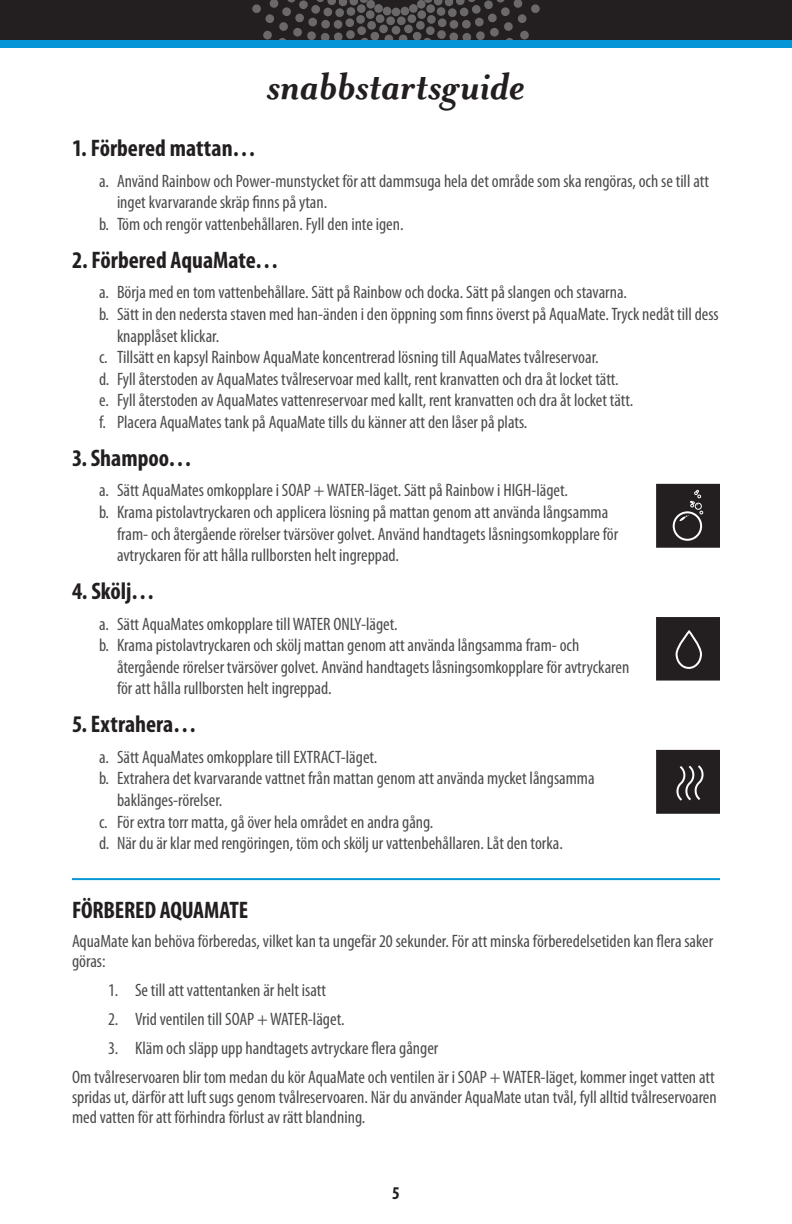
<style>
.page{position:relative;width:792px;height:1224px;background:#fff}
.page>*{position:absolute;margin:0;border:0;box-sizing:border-box;transform-origin:0 0}
.t1{font:italic 700 44px "Mrs Eaves";color:#231f20}
.t2{font:700 condensed 24px "Myriad Pro";color:#231f20}
.t3{font:condensed 18px/21.6px "Myriad Pro";color:#4b4c4d}
.t4{font:700 condensed 18px "Myriad Pro";color:#231f20}
</style>
<div class="page">
<div style="left:0;top:0;width:792px;height:40px;background:#231f20"></div>
<svg style="left:252px;top:0;width:288px;height:40px"></svg>
<div style="left:0;top:40px;width:792px;height:8px;background:#0696d7"></div>
<hr style="left:72px;top:878px;width:648px;height:2px;background:#0696d7">
<div style="left:657px;top:484px;width:63px;height:63px;background:#231f20"></div>
<div style="left:656px;top:484px;width:64px;height:64px;border:1px solid #231f20"></div>
<div style="left:673px;top:511px;width:29px;height:30px;border:2px solid #fff;border-radius:50%"></div>
<svg style="left:679px;top:490px;width:24px;height:31px"></svg>
<div style="left:656px;top:618px;width:64px;height:63px;background:#231f20;border:1px solid #231f20"></div>
<svg style="left:675px;top:631px;width:27px;height:38px"></svg>
<div style="left:657px;top:750px;width:62px;height:63px;background:#231f20"></div>
<div style="left:656px;top:750px;width:64px;height:64px;border:1px solid #231f20"></div>
<svg style="left:676px;top:765px;width:28px;height:36px"></svg>
<p class="t1" style="left:267px;top:62px;width:259px">snabbstartsguide</p>
<p class="t2" style="left:72px;top:133px;width:186px">1. Förbered mattan…</p>
<p class="t3" style="left:117px;top:170px;width:593px;text-indent:-18px">a. Använd Rainbow och Power-munstycket för att dammsuga hela det område som ska rengöras, och se till att inget kvarvarande skräp finns på ytan.</p>
<p class="t3" style="left:99px;top:213px;width:306px">b. Töm och rengör vattenbehållaren. Fyll den inte igen.</p>
<p class="t2" style="left:72px;top:245px;width:208px">2. Förbered AquaMate…</p>
<p class="t3" style="left:99px;top:281px;width:530px">a. Börja med en tom vattenbehållare. Sätt på Rainbow och docka. Sätt på slangen och stavarna.</p>
<p class="t3" style="left:117px;top:303px;width:603px;text-indent:-18px">b. Sätt in den nedersta staven med han-änden i den öppning som finns överst på AquaMate. Tryck nedåt till dess knapplåset klickar.</p>
<p class="t3" style="left:99px;top:346px;width:501px">c. Tillsätt en kapsyl Rainbow AquaMate koncentrerad lösning till AquaMates tvålreservoar.</p>
<p class="t3" style="left:99px;top:368px;width:521px">d. Fyll återstoden av AquaMates tvålreservoar med kallt, rent kranvatten och dra åt locket tätt.</p>
<p class="t3" style="left:99px;top:389px;width:536px">e. Fyll återstoden av AquaMates vattenreservoar med kallt, rent kranvatten och dra åt locket tätt.</p>
<p class="t3" style="left:99px;top:411px;width:430px">f. Placera AquaMates tank på AquaMate tills du känner att den låser på plats.</p>
<p class="t2" style="left:72px;top:443px;width:122px">3. Shampoo…</p>
<p class="t3" style="left:99px;top:479px;width:471px">a. Sätt AquaMates omkopplare i SOAP + WATER-läget. Sätt på Rainbow i HIGH-läget.</p>
<p class="t3" style="left:117px;top:501px;width:503px;text-indent:-18px">b. Krama pistolavtryckaren och applicera lösning på mattan genom att använda långsamma fram- och återgående rörelser tvärsöver golvet. Använd handtagets låsningsomkopplare för avtryckaren för att hålla rullborsten helt ingreppad.</p>
<p class="t2" style="left:72px;top:576px;width:84px">4. Skölj…</p>
<p class="t3" style="left:99px;top:613px;width:300px">a. Sätt AquaMates omkopplare till WATER ONLY-läget.</p>
<p class="t3" style="left:117px;top:634px;width:514px;text-indent:-18px">b. Krama pistolavtryckaren och skölj mattan genom att använda långsamma fram- och återgående rörelser tvärsöver golvet. Använd handtagets låsningsomkopplare för avtryckaren för att hålla rullborsten helt ingreppad.</p>
<p class="t2" style="left:72px;top:709px;width:126px">5. Extrahera…</p>
<p class="t3" style="left:99px;top:746px;width:280px">a. Sätt AquaMates omkopplare till EXTRACT-läget.</p>
<p class="t3" style="left:117px;top:767px;width:479px;text-indent:-18px">b. Extrahera det kvarvarande vattnet från mattan genom att använda mycket långsamma baklänges-rörelser.</p>
<p class="t3" style="left:99px;top:811px;width:336px">c. För extra torr matta, gå över hela området en andra gång.</p>
<p class="t3" style="left:99px;top:832px;width:465px">d. När du är klar med rengöringen, töm och skölj ur vattenbehållaren. Låt den torka.</p>
<p class="t2" style="left:72px;top:895px;width:178px">FÖRBERED AQUAMATE</p>
<p class="t3" style="left:72px;top:931px;width:643px;line-height:20px">AquaMate kan behöva förberedas, vilket kan ta ungefär 20 sekunder. För att minska förberedelsetiden kan flera saker göras:</p>
<p class="t3" style="left:108px;top:979px;width:219px">1. Se till att vattentanken är helt isatt</p>
<p class="t3" style="left:108px;top:1008px;width:238px">2. Vrid ventilen till SOAP + WATER-läget.</p>
<p class="t3" style="left:108px;top:1037px;width:332px">3. Kläm och släpp upp handtagets avtryckare flera gånger</p>
<p class="t3" style="left:72px;top:1067px;width:646px;line-height:20px;text-align:justify">Om tvålreservoaren blir tom medan du kör AquaMate och ventilen är i SOAP + WATER-läget, kommer inget vatten att spridas ut, därför att luft sugs genom tvålreservoaren. När du använder AquaMate utan tvål, fyll alltid tvålreservoaren med vatten för att förhindra förlust av rätt blandning.</p>
<p class="t4" style="left:392px;top:1181px;width:9px">5</p>
</div>
